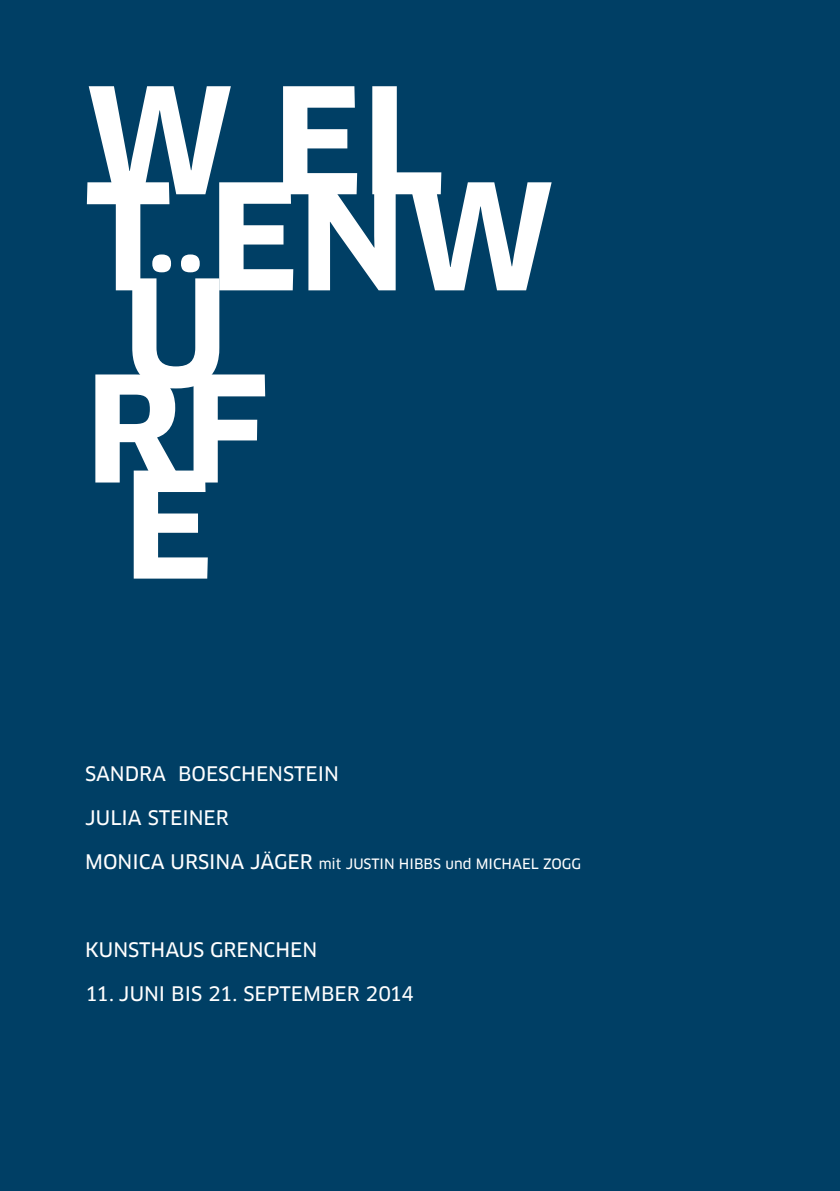
<style>
.page{position:relative;width:840px;height:1191px;background:#fff}
.page>*{position:absolute;margin:0;border:0;box-sizing:border-box;transform-origin:0 0}
.t1{font:700 144px "Clan";color:#fff}
.t2{font:19.6px "Clan News";color:#fff}
.t3{font:14px "Clan News";color:#fff}
.s1{font-size:19.6px}
</style>
<div class="page">
<div style="left:0;top:0;width:839px;height:1191px;background:#003f65"></div>
<h1 class="t1" style="left:85px;top:52px;width:360px">W EL</h1>
<h1 class="t1" style="left:85px;top:148px;width:471px">T ENW</h1>
<h1 class="t1" style="left:123px;top:244px;width:106px">Ü</h1>
<h1 class="t1" style="left:85px;top:340px;width:185px">RF</h1>
<h1 class="t1" style="left:123px;top:436px;width:91px">E</h1>
<p class="t2" style="left:85px;top:761px;width:255px">SANDRA BOESCHENSTEIN</p>
<p class="t2" style="left:85px;top:805px;width:145px">JULIA STEINER</p>
<p class="t3" style="left:85px;top:855px;width:497px"><span class="s1">MONICA URSINA JÄGER</span> mit JUSTIN HIBBS und MICHAEL ZOGG</p>
<p class="t2" style="left:85px;top:937px;width:233px">KUNSTHAUS GRENCHEN</p>
<p class="t2" style="left:85px;top:981px;width:330px">11. JUNI BIS 21. SEPTEMBER 2014</p>
</div>
